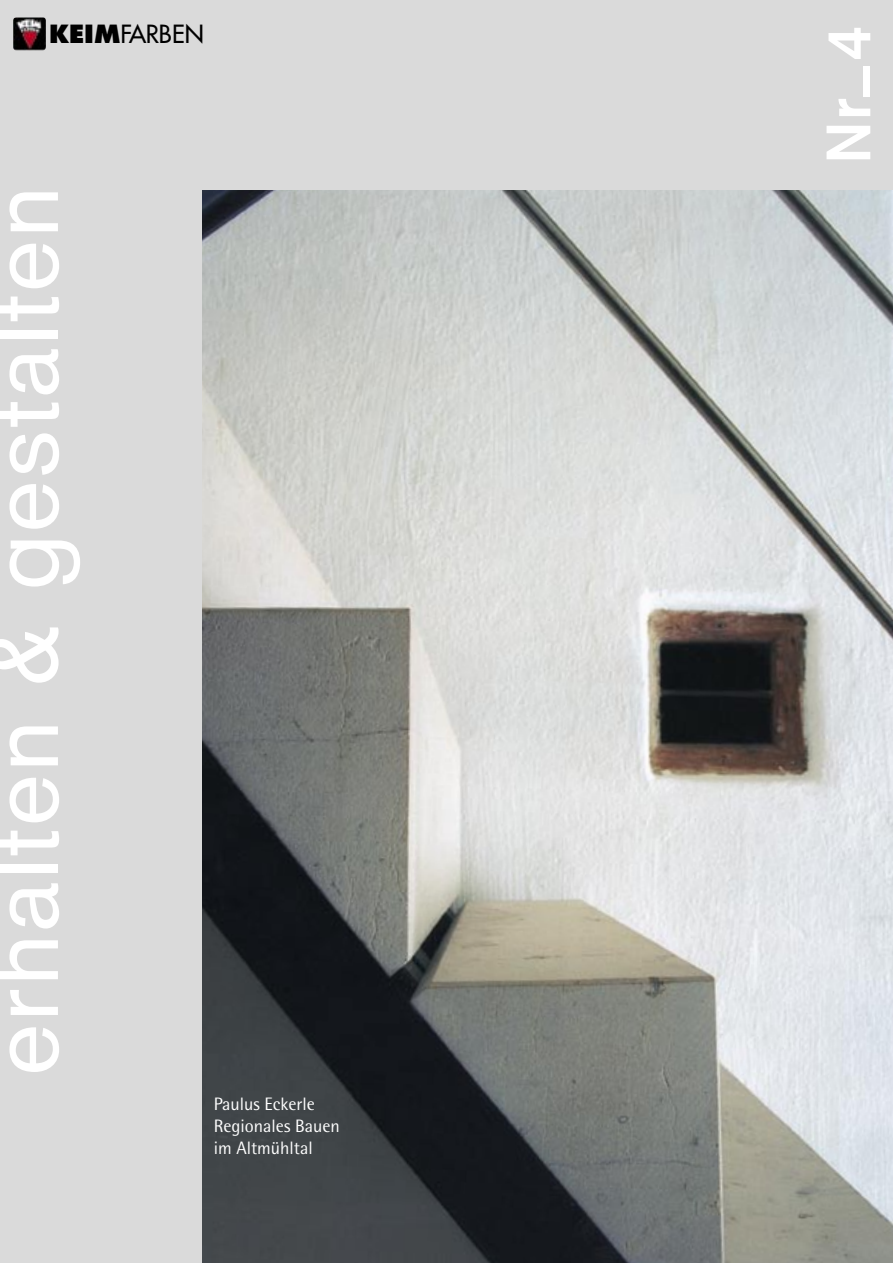
<style>
.page{position:relative;width:893px;height:1263px;background:#dadada}
.page>*{position:absolute;margin:0;border:0;box-sizing:border-box;transform-origin:0 0}
.t1{font:99px "Akzidenz Grotesk";letter-spacing:.03em;color:#fff}
.t2{font:700 61.5px "Akzidenz Grotesk";color:#fff}
.t3{font:24.45px "Futura";color:#000}
.t4{font:18px/21.6px "Rotis Semi Sans";color:#fff}
.s1{font-weight:800}
</style>
<div class="page">
<img style="left:202px;top:191px;width:691px;height:1072px">
<img style="left:13px;top:17px;width:33px;height:33px">
<p class="t3" style="left:49px;top:18px;width:156px"><span class="s1">KEIM</span>FARBEN</p>
<p class="t1" style="left:-35px;top:1075px;width:891px;rotate:-90deg">erhalten &amp; gestalten</p>
<p class="t4" style="left:214px;top:1093px;width:128px">Paulus Eckerle<br>Regionales Bauen im Altmühltal</p>
<p class="t2" style="left:812px;top:164px;width:139px;rotate:-90deg">Nr–4</p>
</div>
